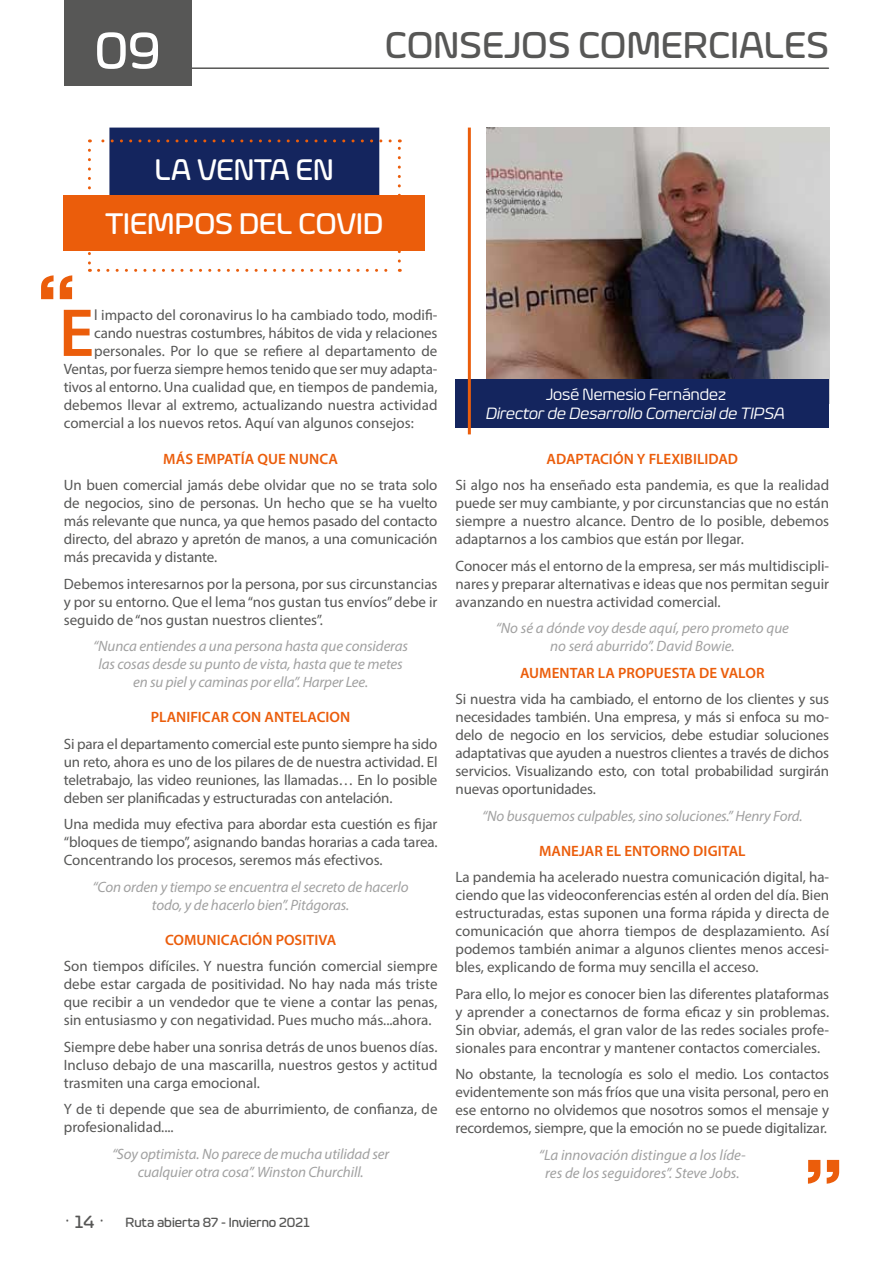
<style>
.page{position:relative;width:893px;height:1263px;background:#fff}
.page>*{position:absolute;margin:0;border:0;box-sizing:border-box;transform-origin:0 0}
.t1{font:600 68.4px "Myriad Pro";color:#eb5d0b}
.t2{font:500 52.5px "Eurosoft";color:#fff}
.t3{font:500 37.5px "Eurosoft";letter-spacing:.01em;color:#575756}
.t4{font:500 30px "Eurosoft";color:#fff}
.t5{font:italic 16.5px "Eurosoft";color:#fff}
.t6{font:16.5px "Eurosoft";color:#fff}
.t7{font:15px/18px "Myriad Pro";color:#575756;text-align:justify}
.t8{font:italic 15px/18px "Myriad Pro";letter-spacing:-.01em;color:#a1a1a1;text-align:center}
.t9{font:600 15px "Myriad Pro";letter-spacing:.005em;color:#eb5d0b}
.t10{font:500 13.5px "Eurosoft";color:#575756}
.s1{font-size:18px}
</style>
<div class="page">
<hr style="left:73px;top:67px;width:755px;height:2px;background:#575756">
<div style="left:64px;top:0;width:127px;height:85px;background:#575756"></div>
<img style="left:487px;top:128px;width:342px;height:252px">
<div style="left:455px;top:380px;width:374px;height:48px;background:#14255e"></div>
<hr style="left:468px;top:128px;width:3px;height:306px;background:#eb5d0b">
<div style="left:64px;top:195px;width:361px;height:55px;background:#eb5d0b"></div>
<svg style="left:88px;top:128px;width:313px;height:144px"></svg>
<svg style="left:41px;top:275px;width:31px;height:24px"></svg>
<svg style="left:808px;top:1160px;width:31px;height:24px"></svg>
<h2 class="t2" style="left:95px;top:21px;width:67px">09</h2>
<h3 class="t3" style="left:385px;top:24px;width:445px">CONSEJOS COMERCIALES</h3>
<h3 class="t4" style="left:155px;top:152px;width:180px">LA VENTA EN</h3>
<h3 class="t4" style="left:106px;top:206px;width:279px">TIEMPOS DEL COVID</h3>
<h1 class="t1" style="left:59px;top:289px;width:37px">E</h1>
<p class="t7" style="left:94px;top:306px;width:345px">l impacto del coronavirus lo ha cambiado todo, modifi-</p>
<p class="t7" style="left:94px;top:324px;width:345px">cando nuestras costumbres, hábitos de vida y relaciones</p>
<p class="t7" style="left:94px;top:342px;width:345px">personales. Por lo que se refiere al departamento de</p>
<p class="t7" style="left:64px;top:360px;width:375px">Ventas, por fuerza siempre hemos tenido que ser muy adapta-</p>
<p class="t7" style="left:64px;top:378px;width:375px">tivos al entorno. Una cualidad que, en tiempos de pandemia,</p>
<p class="t7" style="left:64px;top:396px;width:375px">debemos llevar al extremo, actualizando nuestra actividad</p>
<p class="t7" style="left:64px;top:414px;width:352px">comercial a los nuevos retos. Aquí van algunos consejos:</p>
<p class="t9" style="left:163px;top:449px;width:176px">MÁS EMPATÍA QUE NUNCA</p>
<p class="t7" style="left:64px;top:476px;width:375px">Un buen comercial jamás debe olvidar que no se trata solo de negocios, sino de personas. Un hecho que se ha vuelto más relevante que nunca, ya que hemos pasado del contacto directo, del abrazo y apretón de manos, a una comunicación más precavida y distante.</p>
<p class="t7" style="left:64px;top:574px;width:375px">Debemos interesarnos por la persona, por sus circunstancias y por su entorno. Que el lema “nos gustan tus envíos” debe ir seguido de “nos gustan nuestros clientes”.</p>
<p class="t8" style="left:93px;top:637px;width:316px">“Nunca entiendes a una persona hasta que consideras las cosas desde su punto de vista, hasta que te metes en su piel y caminas por ella”. Harper Lee.</p>
<p class="t9" style="left:151px;top:708px;width:201px">PLANIFICAR CON ANTELACION</p>
<p class="t7" style="left:64px;top:734px;width:375px">Si para el departamento comercial este punto siempre ha sido un reto, ahora es uno de los pilares de de nuestra actividad. El teletrabajo, las video reuniones, las llamadas… En lo posible deben ser planificadas y estructuradas con antelación.</p>
<p class="t7" style="left:64px;top:815px;width:375px">Una medida muy efectiva para abordar esta cuestión es fijar “bloques de tiempo”, asignando bandas horarias a cada tarea.<br>Concentrando los procesos, seremos más efectivos.</p>
<p class="t8" style="left:93px;top:877px;width:318px">“Con orden y tiempo se encuentra el secreto de hacerlo todo, y de hacerlo bien”. Pitágoras.</p>
<p class="t9" style="left:165px;top:930px;width:173px">COMUNICACIÓN POSITIVA</p>
<p class="t7" style="left:64px;top:957px;width:375px">Son tiempos difíciles. Y nuestra función comercial siempre debe estar cargada de positividad. No hay nada más triste que recibir a un vendedor que te viene a contar las penas, sin entusiasmo y con negatividad. Pues mucho más...ahora.</p>
<p class="t7" style="left:64px;top:1037px;width:375px">Siempre debe haber una sonrisa detrás de unos buenos días.<br>Incluso debajo de una mascarilla, nuestros gestos y actitud trasmiten una carga emocional.</p>
<p class="t7" style="left:64px;top:1100px;width:375px">Y de ti depende que sea de aburrimiento, de confianza, de profesionalidad....</p>
<p class="t8" style="left:112px;top:1144px;width:279px">“Soy optimista. No parece de mucha utilidad ser cualquier otra cosa”. Winston Churchill.</p>
<p class="t10" style="left:64px;top:1214px;width:248px"><span class="s1">· 14 ·</span> Ruta abierta 87 - Invierno 2021</p>
<p class="t6" style="left:546px;top:385px;width:181px">José Nemesio Fernández</p>
<p class="t5" style="left:486px;top:405px;width:300px">Director de Desarrollo Comercial de TIPSA</p>
<p class="t9" style="left:547px;top:449px;width:193px">ADAPTACIÓN Y FLEXIBILIDAD</p>
<p class="t7" style="left:455px;top:476px;width:375px">Si algo nos ha enseñado esta pandemia, es que la realidad puede ser muy cambiante, y por circunstancias que no están siempre a nuestro alcance. Dentro de lo posible, debemos adaptarnos a los cambios que están por llegar.</p>
<p class="t7" style="left:455px;top:556px;width:375px">Conocer más el entorno de la empresa, ser más multidiscipli&shy;nares y preparar alternativas e ideas que nos permitan seguir avanzando en nuestra actividad comercial.</p>
<p class="t8" style="left:496px;top:619px;width:295px">“No sé a dónde voy desde aquí, pero prometo que no será aburrido”. David Bowie.</p>
<p class="t9" style="left:520px;top:663px;width:246px">AUMENTAR LA PROPUESTA DE VALOR</p>
<p class="t7" style="left:455px;top:690px;width:375px">Si nuestra vida ha cambiado, el entorno de los clientes y sus necesidades también. Una empresa, y más si enfoca su mo&shy;delo de negocio en los servicios, debe estudiar soluciones adaptativas que ayuden a nuestros clientes a través de dichos servicios. Visualizando esto, con total probabilidad surgirán nuevas oportunidades.</p>
<p class="t8" style="left:482px;top:806px;width:322px">“No busquemos culpables, sino soluciones.” Henry Ford.</p>
<p class="t9" style="left:539px;top:841px;width:208px">MANEJAR EL ENTORNO DIGITAL</p>
<p class="t7" style="left:455px;top:868px;width:375px">La pandemia ha acelerado nuestra comunicación digital, ha&shy;ciendo que las videoconferencias estén al orden del día. Bien estructuradas, estas suponen una forma rápida y directa de comunicación que ahorra tiempos de desplazamiento. Así podemos también animar a algunos clientes menos accesi&shy;bles, explicando de forma muy sencilla el acceso.</p>
<p class="t7" style="left:455px;top:984px;width:375px">Para ello, lo mejor es conocer bien las diferentes plataformas y aprender a conectarnos de forma eficaz y sin problemas.<br>Sin obviar, además, el gran valor de las redes sociales profe&shy;sionales para encontrar y mantener contactos comerciales.</p>
<p class="t7" style="left:455px;top:1065px;width:375px">No obstante, la tecnología es solo el medio. Los contactos evidentemente son más fríos que una visita personal, pero en ese entorno no olvidemos que nosotros somos el mensaje y recordemos, siempre, que la emoción no se puede digitalizar.</p>
<p class="t8" style="left:539px;top:1145px;width:208px">“La innovación distingue a los líde&shy;res de los seguidores”. Steve Jobs.</p>
</div>
